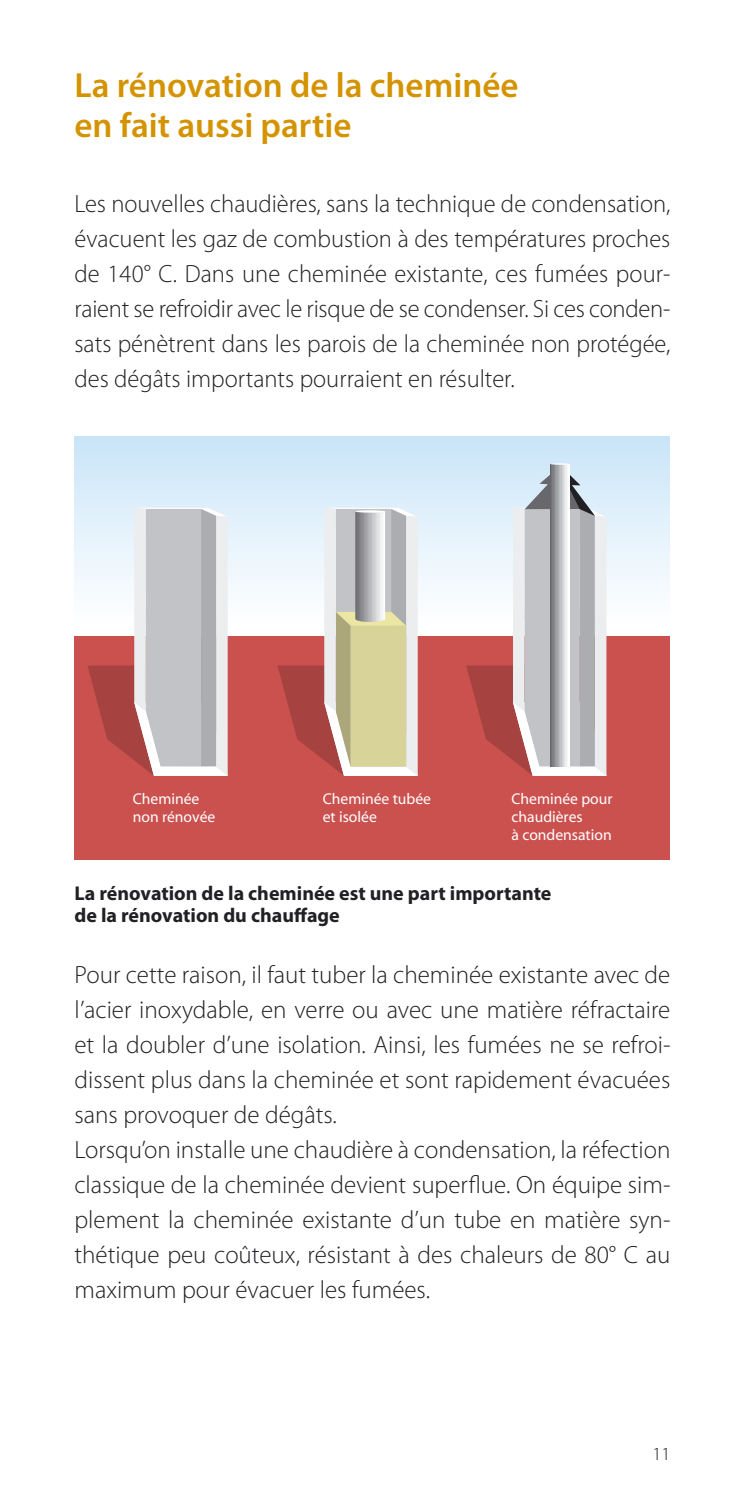
<style>
.page{position:relative;width:745px;height:1489px;background:#fff}
.page>*{position:absolute;margin:0;border:0;box-sizing:border-box;transform-origin:0 0}
.t1{font:600 35px/40px "Myriad Pro";color:#d49300}
.t2{font:300 25px/35px "Myriad Pro";color:#212125;text-align:justify}
.t3{font:700 20px/22.5px "Myriad Pro";color:#212125}
.t4{font:300 18.5px "Myriad Pro";color:#212125}
.t5{font:15.5px/18.2px "Myriad";color:#fff}
</style>
<div class="page">
<div style="left:74px;top:637px;width:594px;height:222px;background:#cb514f"></div>
<hr style="left:74px;top:436px;width:594px;height:2px;background:#c8e4f8">
<hr style="left:74px;top:438px;width:594px;height:2px;background:#c9e5f8">
<hr style="left:74px;top:440px;width:594px;height:3px;background:#cae5f9">
<hr style="left:74px;top:443px;width:594px;height:3px;background:#cbe6f9">
<hr style="left:74px;top:446px;width:594px;height:2px;background:#cce6f9">
<hr style="left:74px;top:448px;width:594px;height:3px;background:#cce6f9">
<hr style="left:74px;top:451px;width:594px;height:3px;background:#cde7f9">
<hr style="left:74px;top:454px;width:594px;height:2px;background:#cee7f9">
<hr style="left:74px;top:456px;width:594px;height:3px;background:#cfe8f9">
<hr style="left:74px;top:459px;width:594px;height:3px;background:#d0e8f9">
<hr style="left:74px;top:462px;width:594px;height:2px;background:#d0e8f9">
<hr style="left:74px;top:464px;width:594px;height:3px;background:#d1e9f9">
<hr style="left:74px;top:467px;width:594px;height:3px;background:#d2e9fa">
<hr style="left:74px;top:470px;width:594px;height:2px;background:#d3eafa">
<hr style="left:74px;top:472px;width:594px;height:3px;background:#d4eafa">
<hr style="left:74px;top:475px;width:594px;height:3px;background:#d4eafa">
<hr style="left:74px;top:478px;width:594px;height:2px;background:#d5ebfa">
<hr style="left:74px;top:481px;width:594px;height:2px;background:#d6ebfa">
<hr style="left:74px;top:483px;width:594px;height:3px;background:#d7ebfa">
<hr style="left:74px;top:486px;width:594px;height:3px;background:#d8ecfa">
<hr style="left:74px;top:489px;width:594px;height:2px;background:#d8ecfa">
<hr style="left:74px;top:491px;width:594px;height:3px;background:#d9edfa">
<hr style="left:74px;top:494px;width:594px;height:3px;background:#daedfb">
<hr style="left:74px;top:497px;width:594px;height:2px;background:#dceefb">
<hr style="left:74px;top:499px;width:594px;height:3px;background:#dceefb">
<hr style="left:74px;top:502px;width:594px;height:3px;background:#ddeffb">
<hr style="left:74px;top:505px;width:594px;height:2px;background:#deeffb">
<hr style="left:74px;top:507px;width:594px;height:3px;background:#dfeffb">
<hr style="left:74px;top:510px;width:594px;height:3px;background:#e0f0fb">
<hr style="left:74px;top:513px;width:594px;height:2px;background:#e0f0fb">
<hr style="left:74px;top:515px;width:594px;height:3px;background:#e1f0fb">
<hr style="left:74px;top:518px;width:594px;height:3px;background:#e2f1fc">
<hr style="left:74px;top:521px;width:594px;height:2px;background:#e3f1fc">
<hr style="left:74px;top:523px;width:594px;height:3px;background:#e3f2fc">
<hr style="left:74px;top:526px;width:594px;height:3px;background:#e4f2fc">
<hr style="left:74px;top:529px;width:594px;height:2px;background:#e5f2fc">
<hr style="left:74px;top:531px;width:594px;height:3px;background:#e6f3fc">
<hr style="left:74px;top:534px;width:594px;height:3px;background:#e6f3fc">
<hr style="left:74px;top:537px;width:594px;height:2px;background:#e7f3fc">
<hr style="left:74px;top:539px;width:594px;height:3px;background:#e8f4fc">
<hr style="left:74px;top:542px;width:594px;height:3px;background:#e9f4fc">
<hr style="left:74px;top:545px;width:594px;height:2px;background:#e9f5fc">
<hr style="left:74px;top:548px;width:594px;height:2px;background:#eaf5fd">
<hr style="left:74px;top:550px;width:594px;height:3px;background:#ebf5fd">
<hr style="left:74px;top:553px;width:594px;height:3px;background:#ecf6fd">
<hr style="left:74px;top:556px;width:594px;height:2px;background:#ecf6fd">
<hr style="left:74px;top:558px;width:594px;height:3px;background:#edf6fd">
<hr style="left:74px;top:561px;width:594px;height:3px;background:#eef7fd">
<hr style="left:74px;top:564px;width:594px;height:2px;background:#eff7fd">
<hr style="left:74px;top:566px;width:594px;height:3px;background:#eff7fd">
<hr style="left:74px;top:569px;width:594px;height:3px;background:#f0f8fd">
<hr style="left:74px;top:572px;width:594px;height:2px;background:#f1f8fd">
<hr style="left:74px;top:574px;width:594px;height:3px;background:#f1f8fd">
<hr style="left:74px;top:577px;width:594px;height:3px;background:#f2f9fd">
<hr style="left:74px;top:580px;width:594px;height:2px;background:#f3f9fe">
<hr style="left:74px;top:582px;width:594px;height:3px;background:#f3f9fe">
<hr style="left:74px;top:585px;width:594px;height:3px;background:#f4fafe">
<hr style="left:74px;top:588px;width:594px;height:2px;background:#f5fafe">
<hr style="left:74px;top:590px;width:594px;height:3px;background:#f6fafe">
<hr style="left:74px;top:593px;width:594px;height:3px;background:#f6fbfe">
<hr style="left:74px;top:596px;width:594px;height:2px;background:#f7fbfe">
<hr style="left:74px;top:598px;width:594px;height:3px;background:#f8fbfe">
<hr style="left:74px;top:601px;width:594px;height:3px;background:#f8fcfe">
<hr style="left:74px;top:604px;width:594px;height:2px;background:#f9fcfe">
<hr style="left:74px;top:606px;width:594px;height:3px;background:#fafcfe">
<hr style="left:74px;top:609px;width:594px;height:3px;background:#fafdfe">
<hr style="left:74px;top:612px;width:594px;height:2px;background:#fbfdff">
<svg style="left:87px;top:508px;width:141px;height:268px"></svg>
<svg style="left:277px;top:508px;width:140px;height:268px"></svg>
<hr style="left:355px;top:511px;width:1px;height:111px;background:#68676c">
<hr style="left:356px;top:511px;width:1px;height:111px;background:#6f6f73">
<hr style="left:357px;top:511px;width:2px;height:111px;background:#77767a">
<hr style="left:359px;top:511px;width:1px;height:111px;background:#7e7e82">
<hr style="left:360px;top:511px;width:1px;height:111px;background:#868589">
<hr style="left:361px;top:511px;width:2px;height:111px;background:#8d8d90">
<hr style="left:363px;top:511px;width:1px;height:111px;background:#949498">
<hr style="left:364px;top:511px;width:1px;height:111px;background:#9b9b9f">
<hr style="left:365px;top:511px;width:1px;height:111px;background:#a2a3a6">
<hr style="left:367px;top:511px;width:1px;height:111px;background:#aaabae">
<hr style="left:368px;top:511px;width:1px;height:111px;background:#b1b2b5">
<hr style="left:369px;top:511px;width:1px;height:111px;background:#b8b9bc">
<hr style="left:371px;top:511px;width:1px;height:111px;background:#bec0c3">
<hr style="left:372px;top:511px;width:1px;height:111px;background:#c5c7c9">
<hr style="left:373px;top:511px;width:1px;height:111px;background:#ccced0">
<hr style="left:374px;top:511px;width:2px;height:111px;background:#d3d4d6">
<hr style="left:376px;top:511px;width:1px;height:111px;background:#dadbdd">
<hr style="left:377px;top:511px;width:1px;height:111px;background:#e0e2e3">
<hr style="left:378px;top:511px;width:2px;height:111px;background:#e7e9ea">
<hr style="left:380px;top:511px;width:1px;height:111px;background:#eeefef">
<hr style="left:381px;top:511px;width:1px;height:111px;background:#f4f5f5">
<hr style="left:382px;top:511px;width:2px;height:111px;background:#fafafa">
<hr style="left:384px;top:511px;width:1px;height:111px;background:#fff">
<hr style="left:355px;top:510px;width:29px;height:2px;background:#fff;border-radius:50%">
<svg style="left:466px;top:474px;width:140px;height:302px"></svg>
<hr style="left:550px;top:464px;width:1px;height:302px;background:#68676c">
<hr style="left:551px;top:464px;width:1px;height:302px;background:#737277">
<hr style="left:552px;top:464px;width:1px;height:302px;background:#7f7f83">
<hr style="left:553px;top:464px;width:2px;height:302px;background:#8b8b8f">
<hr style="left:555px;top:464px;width:1px;height:302px;background:#96969a">
<hr style="left:556px;top:464px;width:1px;height:302px;background:#a1a2a5">
<hr style="left:557px;top:464px;width:2px;height:302px;background:#acadb0">
<hr style="left:559px;top:464px;width:1px;height:302px;background:#b8b9bc">
<hr style="left:560px;top:464px;width:1px;height:302px;background:#c3c4c7">
<hr style="left:561px;top:464px;width:1px;height:302px;background:#cdcfd1">
<hr style="left:563px;top:464px;width:1px;height:302px;background:#d8d9db">
<hr style="left:564px;top:464px;width:1px;height:302px;background:#e3e4e5">
<hr style="left:565px;top:464px;width:1px;height:302px;background:#edeeef">
<hr style="left:566px;top:464px;width:2px;height:302px;background:#f6f7f7">
<hr style="left:568px;top:464px;width:1px;height:302px;background:#fff">
<svg style="left:551px;top:463px;width:18px;height:1px"></svg>
<h1 class="t1" style="left:74px;top:66px;width:445px">La rénovation de la cheminée en fait aussi partie</h1>
<p class="t2" style="left:74px;top:187px;width:597px">Les nouvelles chaudières, sans la technique de condensation, évacuent les gaz de combustion à des températures proches de 140° C. Dans une cheminée existante, ces fumées pour&shy;raient se refroidir avec le risque de se condenser. Si ces conden&shy;sats pénètrent dans les parois de la cheminée non protégée, des dégâts importants pourraient en résulter.</p>
<p class="t5" style="left:133px;top:789px;width:84px">Cheminée non rénovée</p>
<p class="t5" style="left:322px;top:789px;width:110px">Cheminée tubée et isolée</p>
<p class="t5" style="left:511px;top:789px;width:102px">Cheminée pour chaudières<br>à condensation</p>
<p class="t3" style="left:74px;top:882px;width:478px">La rénovation de la cheminée est une part importante de la rénovation du chauffage</p>
<p class="t2" style="left:74px;top:957px;width:597px;text-align:left">Pour cette raison, il faut tuber la cheminée existante avec de l’acier inoxydable, en verre ou avec une matière réfractaire et la doubler d’une isolation. Ainsi, les fumées ne se refroi&shy;dissent plus dans la cheminée et sont rapidement évacuées sans provoquer de dégâts.<br>Lorsqu’on installe une chaudière à condensation, la réfection classique de la cheminée devient superflue. On équipe sim&shy;plement la cheminée existante d’un tube en matière syn&shy;thétique peu coûteux, résistant à des chaleurs de 80° C au maximum pour évacuer les fumées.</p>
<p class="t4" style="left:652px;top:1443px;width:20px">11</p>
</div>
